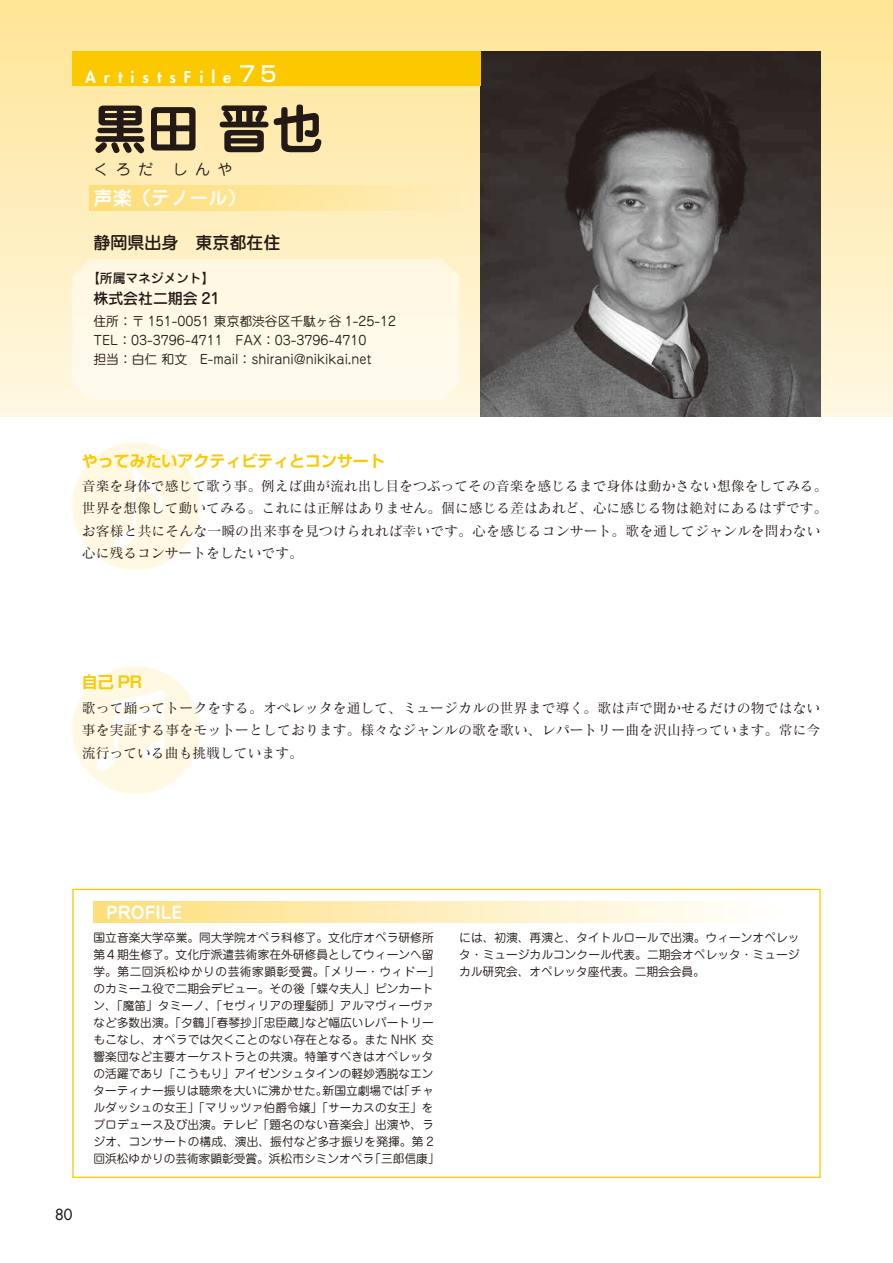
<style>
.page{position:relative;width:893px;height:1263px;background:#fff}
.page>*{position:absolute;margin:0;border:0;box-sizing:border-box;transform-origin:0 0}
.t1{font:700 53.1px "Jun 501 Pro";color:#231916}
.t2{font:700 19.2px "Jun 501 Pro";color:#fff}
.t3{font:500 16.95px "Jun 34 Pro";color:#231916}
.t4{font:700 16.95px "Jun 501 Pro";color:#fff}
.t5{font:700 15.9px "Shin Go Pr 6 De";color:#fcc800}
.t6{font:800 15.9px "Futura Std";letter-spacing:.5em;color:#fff}
.t7{font:500 14.85px "Jun 34 Pro";color:#231916}
.t8{font:14.85px "Jun 201 Pro";letter-spacing:.5em;color:#231916}
.t9{font:500 14.85px "Futura Std";color:#231916}
.t10{font:13.8px/22.4px "Matisse Pro M";color:#231916;text-align:justify}
.t11{font:12.75px/19.2px "Jun 201 Pro";color:#231916}
.t12{font:500 12.75px "Jun 34 Pro";color:#231916}
.t13{font:11.7px/17px "Jun 201 Pro";letter-spacing:.005em;color:#231916}
.s1{font-family:"Shin Go Pr 6";font-weight:500;font-size:21.3px}
</style>
<div class="page">
<div style="left:0;top:0;width:893px;height:417px;background:linear-gradient(to bottom,#ffe496,#fff8e3)"></div>
<div style="left:72px;top:442px;width:128px;height:128px;background:#fff8e2;border-radius:50%"></div>
<svg style="left:115px;top:464px;width:48px;height:84px"></svg>
<div style="left:72px;top:666px;width:128px;height:128px;background:#fff8e2;border-radius:50%"></div>
<svg style="left:96px;top:690px;width:68px;height:81px"></svg>
<img style="left:480px;top:51px;width:341px;height:366px">
<div style="left:72px;top:259px;width:387px;height:141px;background:#fff9e8"></div>
<div style="left:94px;top:901px;width:705px;height:22px;background:linear-gradient(to right,#fede7c,#fff)"></div>
<div style="left:89px;top:185px;width:370px;height:25px;background:linear-gradient(to right,#fede77,#feedba)"></div>
<div style="left:72px;top:51px;width:408px;height:34px;background:#fcc800"></div>
<h3 class="t6" style="left:85px;top:67px;width:193px">ArtistsFile<span class="s1">75</span></h3>
<h1 class="t1" style="left:94px;top:87px;width:232px">黒田 晋也</h1>
<p class="t8" style="left:94px;top:157px;width:61px">くろだ</p>
<p class="t8" style="left:173px;top:157px;width:61px">しんや</p>
<h2 class="t2" style="left:94px;top:182px;width:155px">声楽（テノール）</h2>
<h3 class="t3" style="left:94px;top:229px;width:189px">静岡県出身　東京都在住</h3>
<p class="t12" style="left:87px;top:268px;width:129px">【所属マネジメント】</p>
<p class="t7" style="left:94px;top:287px;width:128px">株式会社二期会 21</p>
<p class="t11" style="left:94px;top:310px;width:304px">住所：〒 151-0051 東京都渋谷区千駄ヶ谷 1-25-12<br>TEL：03-3796-4711　FAX：03-3796-4710<br>担当：白仁 和文　E-mail：shirani@nikikai.net</p>
<h3 class="t5" style="left:82px;top:447px;width:304px">やってみたいアクティビティとコンサート</h3>
<p class="t10" style="left:82px;top:474px;width:747px;text-align:left">音楽を身体で感じて歌う事。例えば曲が流れ出し目をつぶってその音楽を感じるまで身体は動かさない想像をしてみる。世界を想像して動いてみる。これには正解はありません。個に感じる差はあれど、心に感じる物は絶対にあるはずです。お客様と共にそんな一瞬の出来事を見つけられれば幸いです。心を感じるコンサート。歌を通してジャンルを問わない心に残るコンサートをしたいです。</p>
<h3 class="t5" style="left:82px;top:669px;width:62px">自己 PR</h3>
<p class="t10" style="left:82px;top:696px;width:740px">歌って踊ってトークをする。オペレッタを通して、ミュージカルの世界まで導く。歌は声で聞かせるだけの物ではない事を実証する事をモットーとしております。様々なジャンルの歌を歌い、レパートリー曲を沢山持っています。常に今流行っている曲も挑戦しています。</p>
<p class="t9" style="left:55px;top:1205px;width:19px">80</p>
<h3 class="t4" style="left:106px;top:899px;width:77px">PROFILE</h3>
<p class="t13" style="left:94px;top:927px;width:348px">国立音楽大学卒業。同大学院オペラ科修了。文化庁オペラ研修所第４期生修了。文化庁派遣芸術家在外研修員としてウィーンへ留学。第二回浜松ゆかりの芸術家顕彰受賞。「メリー・ウィドー」のカミーユ役で二期会デビュー。その後「蝶々夫人」ピンカートン、「魔笛」タミーノ、「セヴィリアの理髪師」アルマヴィーヴァなど多数出演。「夕鶴」「春琴抄」「忠臣蔵」など幅広いレパートリーもこなし、オペラでは欠くことのない存在となる。また NHK 交響楽団など主要オーケストラとの共演。特筆すべきはオペレッタの活躍であり「こうもり」アイゼンシュタインの軽妙洒脱なエンターティナー振りは聴衆を大いに沸かせた。新国立劇場では「チャルダッシュの女王」「マリッツァ伯爵令嬢」「サーカスの女王」をプロデュース及び出演。テレビ「題名のない音楽会」出演や、ラジオ、コンサートの構成、演出、振付など多才振りを発揮。第 2回浜松ゆかりの芸術家顕彰受賞。浜松市シミンオペラ「三郎信康」</p>
<p class="t13" style="left:459px;top:927px;width:342px;text-align:justify">には、初演、再演と、タイトルロールで出演。ウィーンオペレッタ・ミュージカルコンクール代表。二期会オペレッタ・ミュージカル研究会、オペレッタ座代表。二期会会員。</p>
</div>
